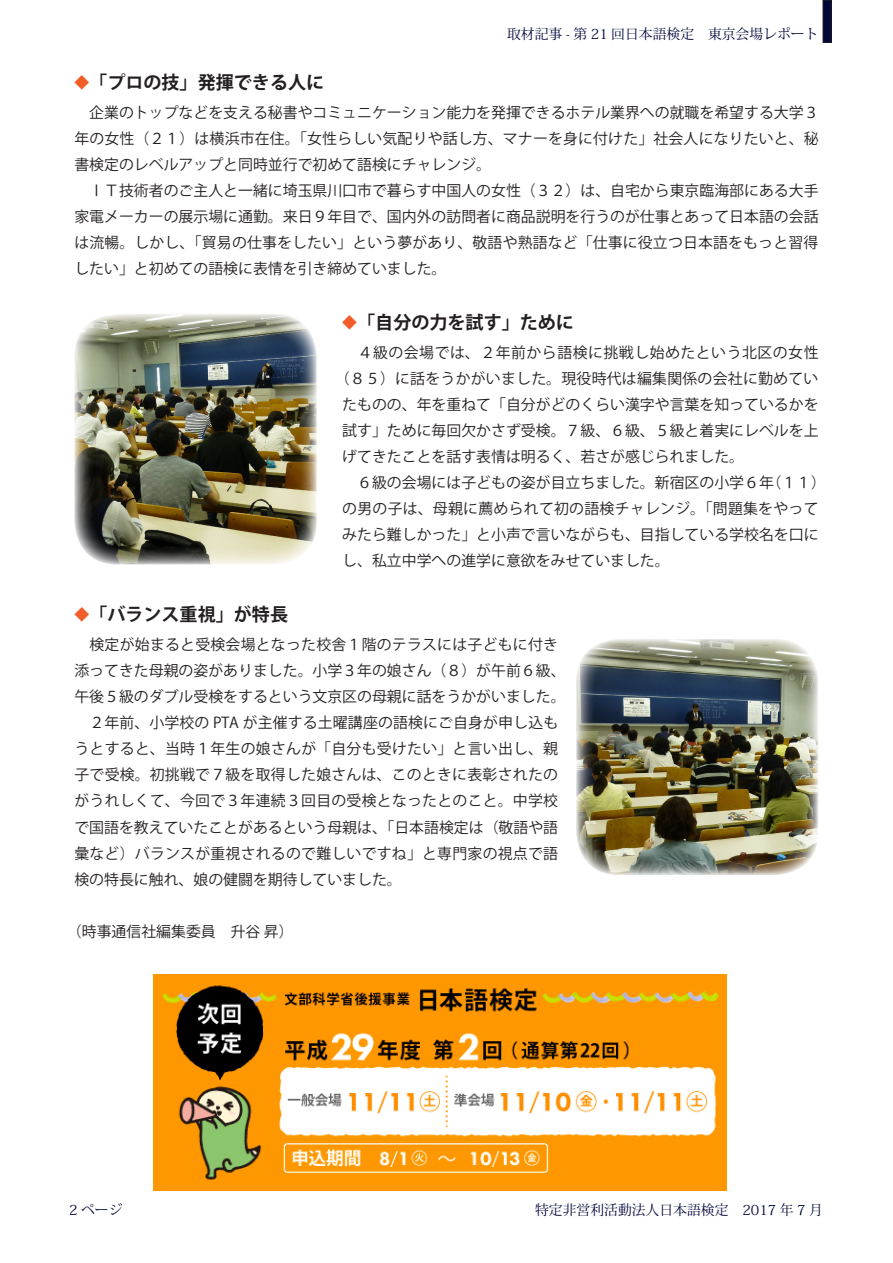
<style>
.page{position:relative;width:893px;height:1263px;background:#fff}
.page>*{position:absolute;margin:0;border:0;box-sizing:border-box;transform-origin:0 0}
.t1{font:700 18px "Koz Go Pro";color:#231f20}
.t2{font:14.85px/26.1px "Koz Go Pro";color:#231f20}
.t3{font:14.85px/30px "Koz Go Pro";letter-spacing:.035em;color:#231f20}
.t4{font:13.8px "Koz Min Pr 6 N";color:#00053a}
.s1{font-weight:700;color:#f15d29}
.s2{font-weight:700;font-size:18px}
</style>
<div class="page">
<div style="left:823px;top:0;width:8px;height:42px;background:#00053a"></div>
<div style="left:823px;top:0;width:8px;height:43px;border:1px solid #231f20"></div>
<img style="left:74px;top:314px;width:243px;height:250px">
<img style="left:576px;top:639px;width:242px;height:236px">
<img style="left:153px;top:975px;width:573px;height:216px">
<p class="t4" style="left:507px;top:26px;width:313px">取材記事 第- 21 回日本語検定　東京会場レポート</p>
<p class="t1" style="left:107px;top:71px;width:218px">プロの技」発揮できる人に</p>
<p class="t2" style="left:74px;top:68px;width:746px;line-height:30px"><span class="s1">◆</span><span class="s2">「<br></span>　企業のトップなどを支える秘書やコミュニケーション能力を発揮できるホテル業界への就職を希望する大学３</p>
<p class="t2" style="left:74px;top:126px;width:746px">年の女性（２１）は横浜市在住。「女性らしい気配りや話し方、マナーを身に付けた」社会人になりたいと、秘書検定のレベルアップと同時並行で初めて語検にチャレンジ。<br>　ＩＴ技術者のご主人と一緒に埼玉県川口市で暮らす中国人の女性（３２）は、自宅から東京臨海部にある大手家電メーカーの展示場に通勤。来日９年目で、国内外の訪問者に商品説明を行うのが仕事とあって日本語の会話は流暢。しかし、「貿易の仕事をしたい」という夢があり、敬語や熟語など「仕事に役立つ日本語をもっと習得したい」と初めての語検に表情を引き締めていました。</p>
<p class="t1" style="left:375px;top:311px;width:200px">自分の力を試す」ために</p>
<p class="t3" style="left:342px;top:308px;width:478px"><span class="s1">◆</span><span class="s2">「<br></span>　４級の会場では、２年前から語検に挑戦し始めたという北区の女性</p>
<p class="t2" style="left:342px;top:366px;width:485px;text-indent:-7px">（８５）に話をうかがいました。現役時代は編集関係の会社に勤めていたものの、年を重ねて「自分がどのくらい漢字や言葉を知っているかを試す」ために毎回欠かさず受検。７級、６級、５級と着実にレベルを上げてきたことを話す表情は明るく、若さが感じられました。<br>　６級の会場には子どもの姿が目立ちました。新宿区の小学６ )年１１(の男の子は、母親に薦められて初の語検チャレンジ。「問題集をやってみたら難しかった」と小声で言いながらも、目指している学校名を口にし、私立中学への進学に意欲をみせていました。</p>
<p class="t1" style="left:107px;top:603px;width:182px">バランス重視」が特長</p>
<p class="t2" style="left:74px;top:600px;width:485px;line-height:30px"><span class="s1">◆</span><span class="s2">「<br></span>　検定が始まると受検会場となった校舎１階のテラスには子どもに付き</p>
<p class="t2" style="left:74px;top:658px;width:493px">添ってきた母親の姿がありました。小学３年の娘さん（８）が午前６級、午後５級のダブル受検をするという文京区の母親に話をうかがいました。　２年前、小学校の PTA が主催する土曜講座の語検にご自身が申し込もうとすると、当時１年生の娘さんが「自分も受けたい」と言い出し、親子で受検。初挑戦で７級を取得した娘さんは、このときに表彰されたのがうれしくて、今回で３年連続３回目の受検となったとのこと。中学校で国語を教えていたことがあるという母親は、「日本語検定は（敬語や語彙など）バランスが重視されるので難しいですね」と専門家の視点で語検の特長に触れ、娘の健闘を期待していました。</p>
<p class="t2" style="left:67px;top:918px;width:228px">（時事通信社編集委員　升谷昇(</p>
<p class="t4" style="left:69px;top:1202px;width:55px">2 ページ</p>
<p class="t4" style="left:535px;top:1202px;width:289px">特定非営利活動法人日本語検定　2017 年 7 月</p>
</div>
